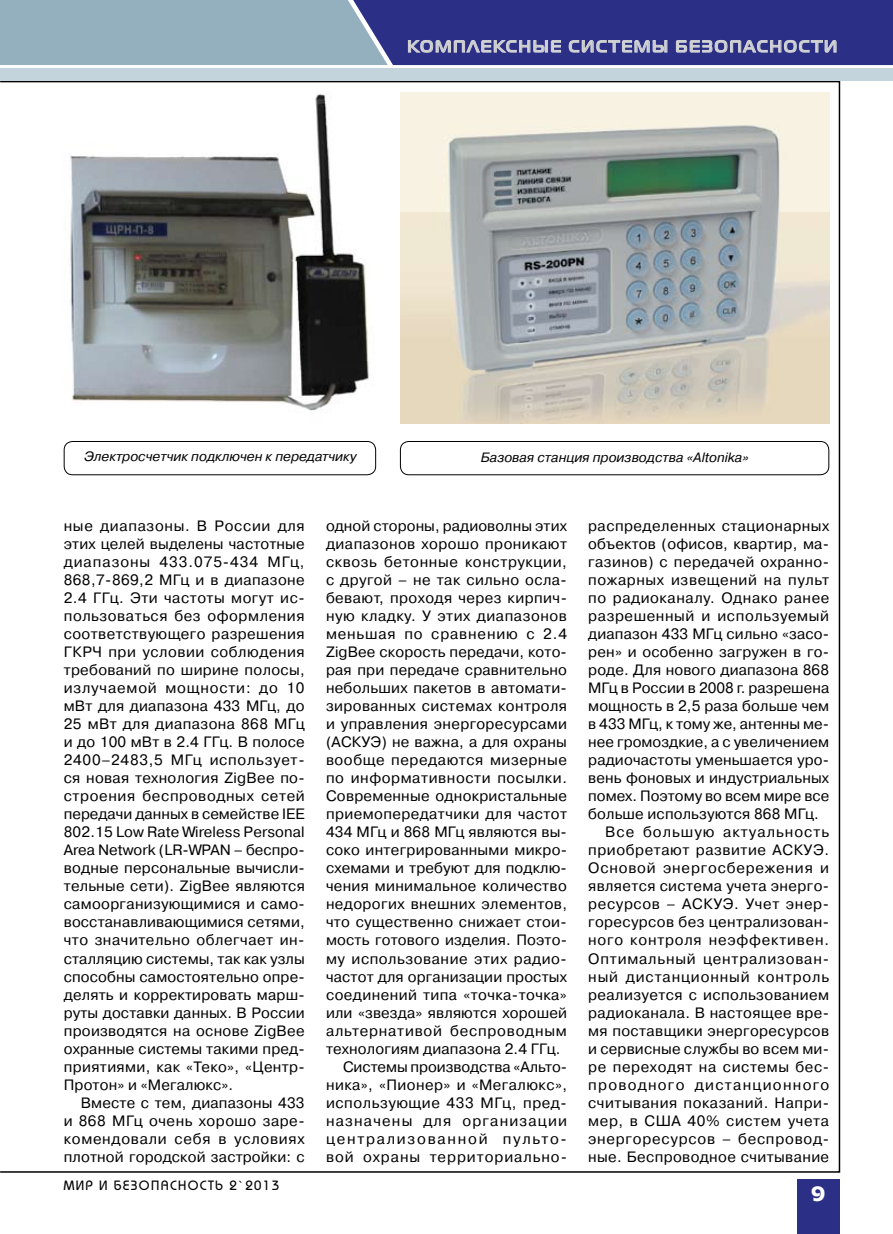
<style>
.page{position:relative;width:893px;height:1234px;background:#fff}
.page>*{position:absolute;margin:0;border:0;box-sizing:border-box;transform-origin:0 0}
.t1{font:19.5px "Adver Gothic C";color:#fff}
.t2{font:700 16.5px "Magistral C";letter-spacing:.11em;color:#d1d3d4}
.t3{font:15px/18px "Pragmatica C";letter-spacing:.025em;color:#000;text-align:justify}
.t4{font:15px "Pragmatica C";color:#000}
.t5{font:15px "Pragmatica C";letter-spacing:.05em;color:#000}
.t6{font:15px "Pragmatica C";letter-spacing:.055em;color:#000}
.t7{font:15px "Pragmatica C";letter-spacing:.005em;color:#000}
.t8{font:15px "Pragmatica C";letter-spacing:.065em;color:#000}
.t9{font:15px "Pragmatica C";letter-spacing:-.005em;color:#000}
.t10{font:15px "Pragmatica C";letter-spacing:.045em;color:#000}
.t11{font:15px "Pragmatica C";letter-spacing:.06em;color:#000}
.t12{font:15px "Pragmatica C";letter-spacing:.085em;color:#000}
.t13{font:15px "Pragmatica C";letter-spacing:.08em;color:#000}
.t14{font:15px "Pragmatica C";letter-spacing:.115em;color:#000}
.t15{font:italic 13.5px "Pragmatica C";color:#000}
.t16{font:500 13.5px "Bauhaus C";letter-spacing:.1em;color:#000}
</style>
<div class="page">
<div style="left:0;top:0;width:893px;height:65px;background:#94afbe"></div>
<div style="left:797px;top:1178px;width:43px;height:55px;background:#2c2f86"></div>
<svg style="left:348px;top:0;width:545px;height:66px;background:#3d418f"></svg>
<div style="left:0;top:68px;width:893px;height:13px;background:#c3d4dd"></div>
<div style="left:400px;top:441px;width:429px;height:34px;border:1px solid #000;border-radius:9px"></div>
<div style="left:64px;top:441px;width:312px;height:34px;border:1px solid #000;border-radius:9px"></div>
<img style="left:70px;top:94px;width:299px;height:317px">
<img style="left:401px;top:93px;width:428px;height:330px">
<p class="t2" style="left:407px;top:36px;width:431px">комплексные системы безопасности</p>
<p class="t15" style="left:84px;top:448px;width:274px">Электросчетчик подключен к передатчику</p>
<p class="t15" style="left:481px;top:449px;width:270px">Базовая станция производства «Altonika»</p>
<p class="t3" style="left:64px;top:517px;width:243px">ные диапазоны. В России для этих целей выделены частотные диапазоны 433.075-434 МГц, 868,7-869,2 МГц и в диапазоне 2.4 ГГц. Эти частоты могут ис&shy;пользоваться без оформления соответствующего разрешения ГКРЧ при условии соблюдения требований по ширине полосы, излучаемой мощности: до 10 мВт для диапазона 433 МГц, до 25 мВт для диапазона 868 МГц и до 100 мВт в 2.4 ГГц. В полосе 2400–2483,5 МГц использует&shy;ся новая технология ZigBee по&shy;строения беспроводных сетей передачи данных в семействе IEE 802.15 Low Rate Wireless Personal Area Network (LR-WPAN – беспро&shy;водные персональные вычисли&shy;тельные сети). ZigBee являются самоорганизующимися и само&shy;восстанавливающимися сетями, что значительно облегчает ин&shy;сталляцию системы, так как узлы способны самостоятельно опре&shy;делять и корректировать марш&shy;руты доставки данных. В России производятся на основе ZigBee охранные системы такими пред&shy;приятиями, как «Теко», «Центр-Протон» и «Мегалюкс».</p>
<p class="t3" style="left:64px;top:1093px;width:242px;text-indent:17px">Вместе с тем, диапазоны 433 и 868 МГц очень хорошо заре&shy;комендовали себя в условиях плотной городской застройки: с</p>
<p class="t16" style="left:64px;top:1177px;width:217px">МИР И БЕЗОПАСНОСТЬ 2`2013</p>
<p class="t7" style="left:326px;top:517px;width:242px">одной стороны, радиоволны этих</p>
<p class="t3" style="left:326px;top:535px;width:243px">диапазонов хорошо проникают</p>
<p class="t3" style="left:326px;top:553px;width:242px">сквозь бетонные конструкции,</p>
<p class="t3" style="left:326px;top:571px;width:242px">с другой – не так сильно осла-</p>
<p class="t3" style="left:326px;top:589px;width:242px">бевают, проходя через кирпич-</p>
<p class="t3" style="left:326px;top:607px;width:242px">ную кладку. У этих диапазонов</p>
<p class="t6" style="left:326px;top:625px;width:243px">меньшая по сравнению с 2.4</p>
<p class="t3" style="left:326px;top:643px;width:242px">ZigBee скорость передачи, кото-</p>
<p class="t3" style="left:326px;top:661px;width:242px">рая при передаче сравнительно</p>
<p class="t3" style="left:326px;top:679px;width:242px">небольших пакетов в автомати-</p>
<p class="t3" style="left:326px;top:697px;width:242px">зированных системах контроля</p>
<p class="t3" style="left:326px;top:715px;width:242px">и управления энергоресурсами</p>
<p class="t3" style="left:326px;top:733px;width:242px">(АСКУЭ) не важна, а для охраны</p>
<p class="t3" style="left:326px;top:751px;width:242px">вообще передаются мизерные</p>
<p class="t3" style="left:326px;top:769px;width:243px">по информативности посылки.</p>
<p class="t3" style="left:326px;top:787px;width:243px">Современные однокристальные</p>
<p class="t3" style="left:326px;top:805px;width:242px">приемопередатчики для частот</p>
<p class="t3" style="left:326px;top:823px;width:242px">434 МГц и 868 МГц являются вы-</p>
<p class="t3" style="left:326px;top:841px;width:243px">соко интегрированными микро-</p>
<p class="t3" style="left:326px;top:859px;width:242px">схемами и требуют для подклю-</p>
<p class="t3" style="left:326px;top:877px;width:242px">чения минимальное количество</p>
<p class="t3" style="left:326px;top:895px;width:243px">недорогих внешних элементов,</p>
<p class="t3" style="left:326px;top:913px;width:242px">что существенно снижает стои-</p>
<p class="t3" style="left:326px;top:931px;width:243px">мость готового изделия. Поэто-</p>
<p class="t3" style="left:326px;top:949px;width:242px">му использование этих радио-</p>
<p class="t3" style="left:326px;top:967px;width:242px">частот для организации простых</p>
<p class="t3" style="left:326px;top:985px;width:242px">соединений типа «точка-точка»</p>
<p class="t3" style="left:326px;top:1003px;width:242px">или «звезда» являются хорошей</p>
<p class="t5" style="left:326px;top:1021px;width:242px">альтернативой беспроводным</p>
<p class="t3" style="left:326px;top:1039px;width:236px">технологиям диапазона 2.4 ГГц.</p>
<p class="t9" style="left:343px;top:1057px;width:223px">Системы производства «Альто-</p>
<p class="t3" style="left:326px;top:1075px;width:243px">ника», «Пионер» и «Мегалюкс»,</p>
<p class="t3" style="left:326px;top:1093px;width:242px">использующие 433 МГц, пред-</p>
<p class="t13" style="left:326px;top:1111px;width:243px">назначены для организации</p>
<p class="t14" style="left:326px;top:1129px;width:242px">централизованной пульто-</p>
<p class="t8" style="left:326px;top:1147px;width:243px">вой охраны территориально-</p>
<p class="t3" style="left:588px;top:517px;width:243px">распределенных стационарных</p>
<p class="t3" style="left:588px;top:535px;width:242px">объектов (офисов, квартир, ма-</p>
<p class="t3" style="left:588px;top:553px;width:242px">газинов) с передачей охранно-</p>
<p class="t3" style="left:588px;top:571px;width:243px">пожарных извещений на пульт</p>
<p class="t3" style="left:588px;top:589px;width:243px">по радиоканалу. Однако ранее</p>
<p class="t3" style="left:588px;top:607px;width:242px">разрешенный и используемый</p>
<p class="t3" style="left:588px;top:625px;width:242px">диапазон 433 МГц сильно «засо-</p>
<p class="t3" style="left:588px;top:643px;width:242px">рен» и особенно загружен в го-</p>
<p class="t3" style="left:588px;top:661px;width:242px">роде. Для нового диапазона 868</p>
<p class="t4" style="left:588px;top:679px;width:243px">МГц в России в 2008 г. разрешена</p>
<p class="t3" style="left:588px;top:697px;width:242px">мощность в 2,5 раза больше чем</p>
<p class="t4" style="left:588px;top:715px;width:242px">в 433 МГц, к тому же, антенны ме-</p>
<p class="t7" style="left:588px;top:733px;width:242px">нее громоздкие, а с увеличением</p>
<p class="t3" style="left:588px;top:751px;width:242px">радиочастоты уменьшается уро-</p>
<p class="t3" style="left:588px;top:769px;width:242px">вень фоновых и индустриальных</p>
<p class="t4" style="left:588px;top:787px;width:242px">помех. Поэтому во всем мире все</p>
<p class="t3" style="left:588px;top:805px;width:232px">больше используются 868 МГц.</p>
<p class="t8" style="left:605px;top:823px;width:225px">Все большую актуальность</p>
<p class="t3" style="left:588px;top:841px;width:242px">приобретают развитие АСКУЭ.</p>
<p class="t6" style="left:588px;top:859px;width:242px">Основой энергосбережения и</p>
<p class="t3" style="left:588px;top:877px;width:242px">является система учета энерго-</p>
<p class="t10" style="left:588px;top:895px;width:242px">ресурсов – АСКУЭ. Учет энер-</p>
<p class="t3" style="left:588px;top:913px;width:242px">горесурсов без централизован-</p>
<p class="t5" style="left:588px;top:931px;width:242px">ного контроля неэффективен.</p>
<p class="t6" style="left:588px;top:949px;width:242px">Оптимальный централизован-</p>
<p class="t11" style="left:588px;top:967px;width:242px">ный дистанционный контроль</p>
<p class="t3" style="left:588px;top:985px;width:242px">реализуется с использованием</p>
<p class="t3" style="left:588px;top:1003px;width:242px">радиоканала. В настоящее вре-</p>
<p class="t3" style="left:588px;top:1021px;width:242px">мя поставщики энергоресурсов</p>
<p class="t3" style="left:588px;top:1039px;width:242px">и сервисные службы во всем ми-</p>
<p class="t3" style="left:588px;top:1057px;width:243px">ре переходят на системы бес-</p>
<p class="t12" style="left:588px;top:1075px;width:243px">проводного дистанционного</p>
<p class="t3" style="left:588px;top:1093px;width:242px">считывания показаний. Напри-</p>
<p class="t3" style="left:588px;top:1111px;width:242px">мер, в США 40% систем учета</p>
<p class="t5" style="left:588px;top:1129px;width:242px">энергоресурсов – беспровод-</p>
<p class="t3" style="left:588px;top:1147px;width:242px">ные. Беспроводное считывание</p>
<h1 class="t1" style="left:811px;top:1182px;width:16px">9</h1>
</div>
